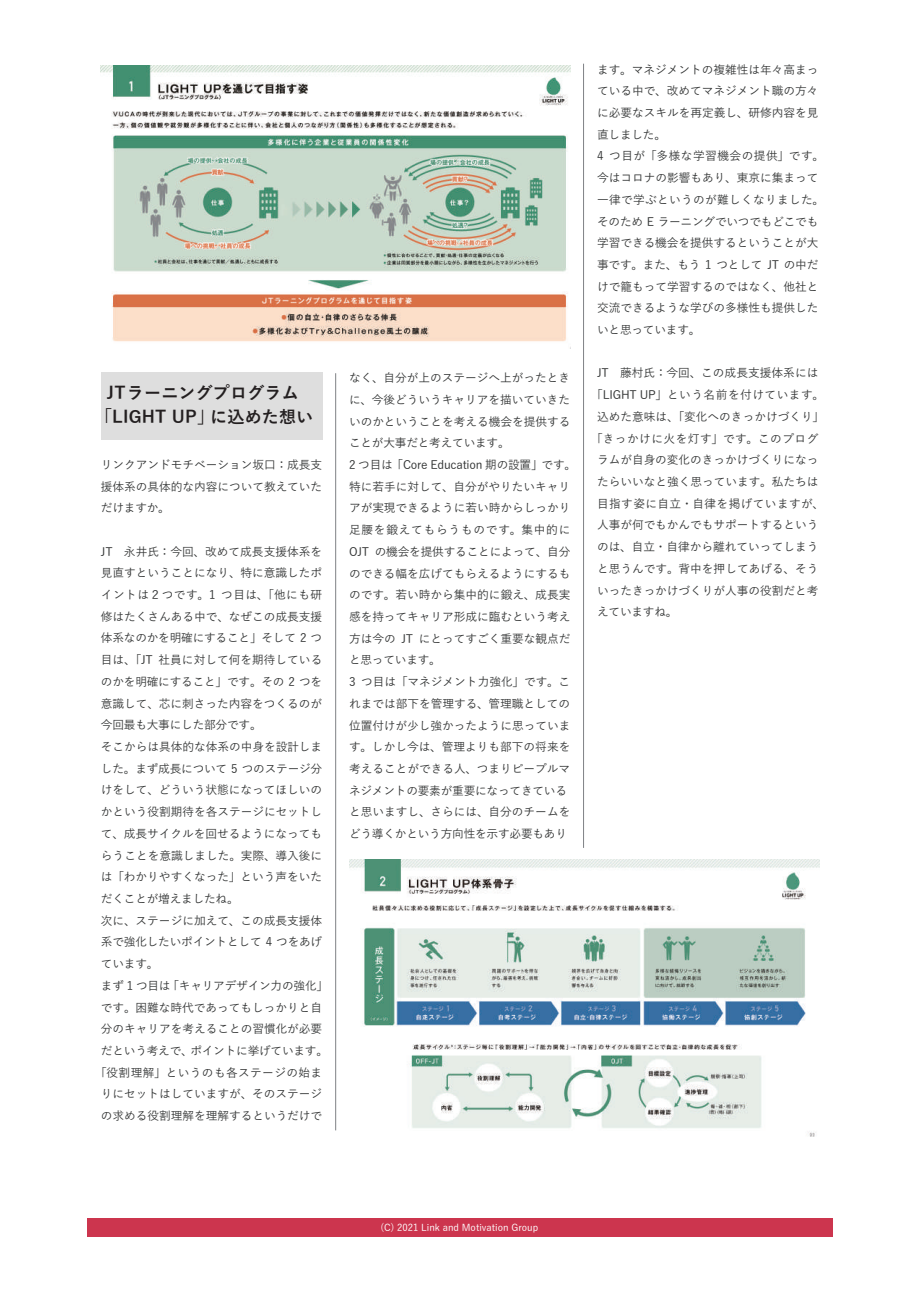
<style>
.page{position:relative;width:919px;height:1289px;background:#fff}
.page>*{position:absolute;margin:0;border:0;box-sizing:border-box;transform-origin:0 0}
.t1{font:700 16.95px/24px "Yu Gothic";letter-spacing:.01em;color:#231f20;text-align:center}
.t2{font:500 11.7px/21.8px "Yu Gothic";letter-spacing:-.005em;color:#323434}
.t3{font:500 11.7px "Yu Gothic";letter-spacing:.04em;color:#323434}
.t4{font:500 11.7px "Yu Gothic";letter-spacing:.03em;color:#323434}
.t5{font:500 9.6px "Yu Gothic";color:#fff}
</style>
<div class="page">
<div style="left:101px;top:372px;width:221px;height:67px;background:#dedede"></div>
<hr style="left:335px;top:373px;width:1px;height:757px;background:#7f8185">
<div style="left:86px;top:1218px;width:746px;height:19px;background:#cc354e"></div>
<hr style="left:583px;top:64px;width:1px;height:783px;background:#7f8185">
<img style="left:101px;top:66px;width:469px;height:276px">
<img style="left:350px;top:859px;width:469px;height:278px">
<h1 class="t1" style="left:95px;top:381px;width:220px">JTラーニングプログラム「LIGHT UP」に込めた想い</h1>
<p class="t2" style="left:101px;top:452px;width:223px;text-align:justify">リンクアンドモチベーション坂口：成長支援体系の具体的な内容について教えていただけますか。</p>
<p class="t2" style="left:101px;top:539px;width:223px">JT　永井氏：今回、改めて成長支援体系を</p>
<p class="t2" style="left:101px;top:560px;width:223px">見直すということになり、特に意識したポ</p>
<p class="t3" style="left:101px;top:584px;width:223px">イントは２つです。1 つ目は、「他にも研</p>
<p class="t2" style="left:101px;top:604px;width:223px">修はたくさんある中で、なぜこの成長支援</p>
<p class="t2" style="left:101px;top:625px;width:223px">体系なのかを明確にすること」そして 2 つ</p>
<p class="t2" style="left:101px;top:647px;width:223px">目は、「JT 社員に対して何を期待している</p>
<p class="t2" style="left:101px;top:669px;width:223px">のかを明確にすること」です。その 2 つを</p>
<p class="t2" style="left:101px;top:691px;width:223px">意識して、芯に刺さった内容をつくるのが</p>
<p class="t2" style="left:101px;top:712px;width:162px">今回最も大事にした部分です。</p>
<p class="t2" style="left:101px;top:734px;width:223px">そこからは具体的な体系の中身を設計しま</p>
<p class="t2" style="left:101px;top:756px;width:223px">した。まず成長について 5 つのステージ分</p>
<p class="t2" style="left:101px;top:777px;width:223px">けをして、どういう状態になってほしいの</p>
<p class="t2" style="left:101px;top:799px;width:223px">かという役割期待を各ステージにセットし</p>
<p class="t2" style="left:101px;top:821px;width:223px">て、成長サイクルを回せるようになっても</p>
<p class="t2" style="left:101px;top:842px;width:223px">らうことを意識しました。実際、導入後に</p>
<p class="t2" style="left:101px;top:864px;width:223px">は「わかりやすくなった」という声をいた</p>
<p class="t2" style="left:101px;top:886px;width:139px">だくことが増えましたね。</p>
<p class="t2" style="left:101px;top:908px;width:223px">次に、ステージに加えて、この成長支援体</p>
<p class="t2" style="left:101px;top:929px;width:223px">系で強化したいポイントとして 4 つをあげ</p>
<p class="t2" style="left:101px;top:951px;width:59px">ています。</p>
<p class="t2" style="left:101px;top:973px;width:229px">まず 1 つ目は「キャリアデザイン力の強化」</p>
<p class="t2" style="left:101px;top:994px;width:223px">です。困難な時代であってもしっかりと自</p>
<p class="t2" style="left:101px;top:1016px;width:223px">分のキャリアを考えることの習慣化が必要</p>
<p class="t2" style="left:101px;top:1038px;width:229px">だという考えで、ポイントに挙げています。</p>
<p class="t4" style="left:95px;top:1061px;width:229px">「役割理解」というのも各ステージの始ま</p>
<p class="t2" style="left:101px;top:1081px;width:223px">りにセットはしていますが、そのステージ</p>
<p class="t2" style="left:101px;top:1103px;width:223px">の求める役割理解を理解するというだけで</p>
<p class="t2" style="left:349px;top:365px;width:229px">なく、自分が上のステージへ上がったときに、今後どういうキャリアを描いていきたいのかということを考える機会を提供することが大事だと考えています。<br>2 つ目は「Core Education 期の設置」です。特に若手に対して、自分がやりたいキャリアが実現できるように若い時からしっかり足腰を鍛えてもらうものです。集中的に<br>OJT の機会を提供することによって、自分のできる幅を広げてもらえるようにするものです。若い時から集中的に鍛え、成長実感を持ってキャリア形成に臨むという考え方は今の JT にとってすごく重要な観点だと思っています。<br>3 つ目は「マネジメント力強化」です。これまでは部下を管理する、管理職としての位置付けが少し強かったように思っています。しかし今は、管理よりも部下の将来を考えることができる人、つまりピープルマネジメントの要素が重要になってきていると思いますし、さらには、自分のチームをどう導くかという方向性を示す必要もあり</p>
<p class="t2" style="left:597px;top:57px;width:229px">ます。マネジメントの複雑性は年々高まっている中で、改めてマネジメント職の方々に必要なスキルを再定義し、研修内容を見直しました。<br>4 つ目が「多様な学習機会の提供」です。今はコロナの影響もあり、東京に集まって一律で学ぶというのが難しくなりました。そのため E ラーニングでいつでもどこでも学習できる機会を提供するということが大事です。また、もう 1 つとして JT の中だけで籠もって学習するのではなく、他社と交流できるような学びの多様性も提供したいと思っています。</p>
<p class="t2" style="left:597px;top:361px;width:223px">JT　藤村氏：今回、この成長支援体系には</p>
<p class="t3" style="left:591px;top:384px;width:234px">「LIGHT UP」という名前を付けています。</p>
<p class="t2" style="left:597px;top:404px;width:229px">込めた意味は、「変化へのきっかけづくり」</p>
<p class="t3" style="left:591px;top:427px;width:229px">「きっかけに火を灯す」です。このプログ</p>
<p class="t2" style="left:597px;top:447px;width:223px">ラムが自身の変化のきっかけづくりになっ</p>
<p class="t2" style="left:597px;top:469px;width:223px">たらいいなと強く思っています。私たちは</p>
<p class="t4" style="left:597px;top:492px;width:229px">目指す姿に自立・自律を掲げていますが、</p>
<p class="t2" style="left:597px;top:513px;width:223px">人事が何でもかんでもサポートするという</p>
<p class="t2" style="left:597px;top:534px;width:223px">のは、自立・自律から離れていってしまう</p>
<p class="t2" style="left:597px;top:556px;width:223px">と思うんです。背中を押してあげる、そう</p>
<p class="t2" style="left:597px;top:578px;width:223px">いったきっかけづくりが人事の役割だと考</p>
<p class="t2" style="left:597px;top:599px;width:82px">えていますね。</p>
<p class="t5" style="left:380px;top:1218px;width:159px">(C) 2021 Link and Motivation Group</p>
</div>
